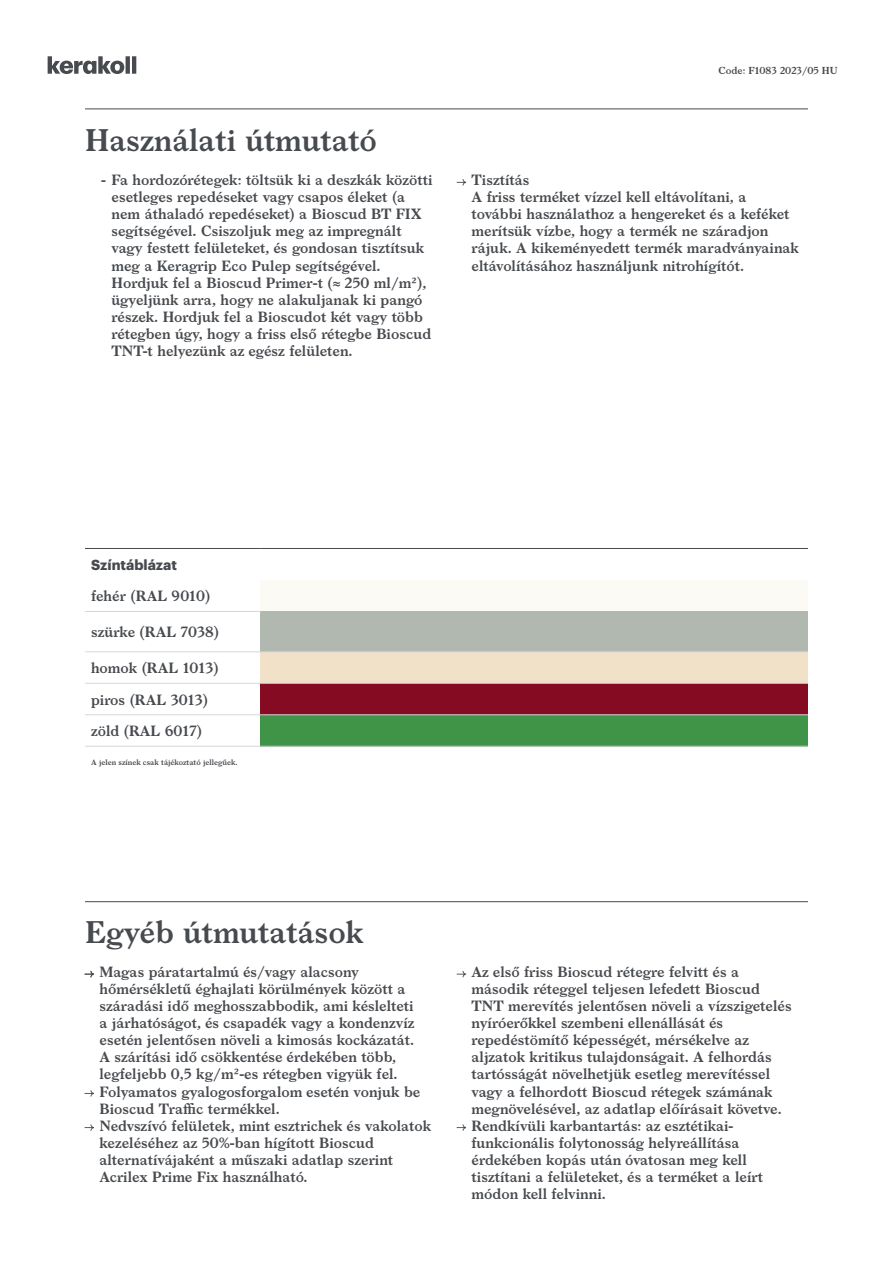
<style>
.page{position:relative;width:893px;height:1263px;background:#fff}
.page>*{position:absolute;margin:0;border:0;box-sizing:border-box;transform-origin:0 0}
.sezioni_interne_titolo{font:600 30px "Larish Neue";color:#474a4e}
.sezioni_interne_testo_standard{font:600 14.25px/17.1px "Larish Neue";color:#474a4e}
.tabelle__contenuto{font:600 14.25px "Larish Neue";color:#474a4e}
.tabelle_titolo{font:700 14.25px "Graphik";color:#474a4e}
.t1{font:600 9.75px "Larish Neue";color:#474a4e}
.tabelle_nota{font:600 7.5px "Larish Neue";color:#474a4e}
</style>
<div class="page">
<svg style="left:48px;top:56px;width:88px;height:18px"></svg>
<hr style="left:85px;top:901px;width:723px;height:1px;background:#474a4e">
<svg style="left:85px;top:971px;width:9px;height:6px"></svg>
<svg style="left:85px;top:1090px;width:9px;height:6px"></svg>
<svg style="left:85px;top:1124px;width:9px;height:7px"></svg>
<svg style="left:457px;top:971px;width:9px;height:6px"></svg>
<svg style="left:457px;top:1124px;width:9px;height:7px"></svg>
<hr style="left:85px;top:108px;width:723px;height:1px;background:#474a4e">
<svg style="left:457px;top:179px;width:9px;height:7px"></svg>
<div style="left:261px;top:580px;width:547px;height:31px;background:#fbfaf5"></div>
<div style="left:261px;top:611px;width:547px;height:41px;background:#b1b8af"></div>
<div style="left:261px;top:652px;width:547px;height:31px;background:#f1e1c9"></div>
<div style="left:261px;top:683px;width:547px;height:32px;background:#850b22"></div>
<div style="left:261px;top:715px;width:547px;height:31px;background:#3f9447"></div>
<hr style="left:85px;top:548px;width:176px;height:1px;background:#474a4e">
<hr style="left:261px;top:548px;width:547px;height:1px;background:#474a4e">
<hr style="left:85px;top:611px;width:176px;height:1px;background:#d5d7da">
<hr style="left:85px;top:746px;width:176px;height:1px;background:#d5d7da">
<hr style="left:261px;top:746px;width:547px;height:1px;background:#d5d7da">
<hr style="left:85px;top:652px;width:176px;height:1px;background:#d5d7da">
<hr style="left:261px;top:652px;width:547px;height:1px;background:#d5d7da">
<hr style="left:85px;top:683px;width:176px;height:1px;background:#d5d7da">
<hr style="left:85px;top:714px;width:176px;height:1px;background:#d5d7da">
<hr style="left:261px;top:683px;width:547px;height:1px;background:#d5d7da">
<hr style="left:261px;top:714px;width:547px;height:1px;background:#d5d7da">
<p class="t1" style="left:718px;top:63px;width:121px">Code: F1083 2023/05 HU</p>
<p class="sezioni_interne_titolo" style="left:85px;top:117px;width:294px">Használati útmutató</p>
<p class="sezioni_interne_testo_standard" style="left:111px;top:170px;width:323px;text-indent:-10px">- Fa hordozórétegek: töltsük ki a deszkák közötti esetleges repedéseket vagy csapos éleket (a nem áthaladó repedéseket) a Bioscud BT FIX segítségével. Csiszoljuk meg az impregnált vagy festett felületeket, és gondosan tisztítsuk meg a Keragrip Eco Pulep segítségével.<br>Hordjuk fel a Bioscud Primer-t (≈ 250 ml/m²), ügyeljünk arra, hogy ne alakuljanak ki pangó részek. Hordjuk fel a Bioscudot két vagy több rétegben úgy, hogy a friss első rétegbe Bioscud TNT-t helyezünk az egész felületen.</p>
<p class="sezioni_interne_testo_standard" style="left:472px;top:170px;width:59px">Tisztítás</p>
<p class="sezioni_interne_testo_standard" style="left:472px;top:187px;width:329px">A friss terméket vízzel kell eltávolítani, a további használathoz a hengereket és a keféket merítsük vízbe, hogy a termék ne száradjon rájuk. A kikeményedett termék maradványainak eltávolításához használjunk nitrohígítót.</p>
<p class="tabelle_titolo" style="left:91px;top:554px;width:87px">Színtáblázat</p>
<p class="tabelle__contenuto" style="left:91px;top:585px;width:121px">fehér (RAL 9010)</p>
<p class="tabelle__contenuto" style="left:91px;top:621px;width:129px">szürke (RAL 7038)</p>
<p class="tabelle__contenuto" style="left:91px;top:657px;width:129px">homok (RAL 1013)</p>
<p class="tabelle__contenuto" style="left:91px;top:688px;width:118px">piros (RAL 3013)</p>
<p class="tabelle__contenuto" style="left:91px;top:720px;width:113px">zöld (RAL 6017)</p>
<p class="tabelle_nota" style="left:91px;top:756px;width:148px">A jelen színek csak tájékoztató jellegűek.</p>
<p class="sezioni_interne_titolo" style="left:85px;top:909px;width:280px">Egyéb útmutatások</p>
<p class="sezioni_interne_testo_standard" style="left:99px;top:962px;width:316px">Magas páratartalmú és/vagy alacsony hőmérsékletű éghajlati körülmények között a száradási idő meghosszabbodik, ami késlelteti a járhatóságot, és csapadék vagy a kondenzvíz esetén jelentősen növeli a kimosás kockázatát.<br>A szárítási idő csökkentése érdekében több, legfeljebb 0,5 kg/m²-es rétegben vigyük fel.</p>
<p class="sezioni_interne_testo_standard" style="left:99px;top:1082px;width:323px">Folyamatos gyalogosforgalom esetén vonjuk be<br>Bioscud Traffic termékkel.</p>
<p class="sezioni_interne_testo_standard" style="left:99px;top:1116px;width:333px">Nedvszívó felületek, mint esztrichek és vakolatok kezeléséhez az 50%-ban hígított Bioscud alternatívájaként a műszaki adatlap szerint Acrilex Prime Fix használható.</p>
<p class="sezioni_interne_testo_standard" style="left:472px;top:962px;width:322px">Az első friss Bioscud rétegre felvitt és a második réteggel teljesen lefedett Bioscud TNT merevítés jelentősen növeli a vízszigetelés nyíróerőkkel szembeni ellenállását és repedéstömítő képességét, mérsékelve az aljzatok kritikus tulajdonságait. A felhordás tartósságát növelhetjük esetleg merevítéssel vagy a felhordott Bioscud rétegek számának megnövelésével, az adatlap előírásait követve.<br>Rendkívüli karbantartás: az esztétikai&shy;funkcionális folytonosság helyreállítása érdekében kopás után óvatosan meg kell tisztítani a felületeket, és a terméket a leírt módon kell felvinni.</p>
</div>
